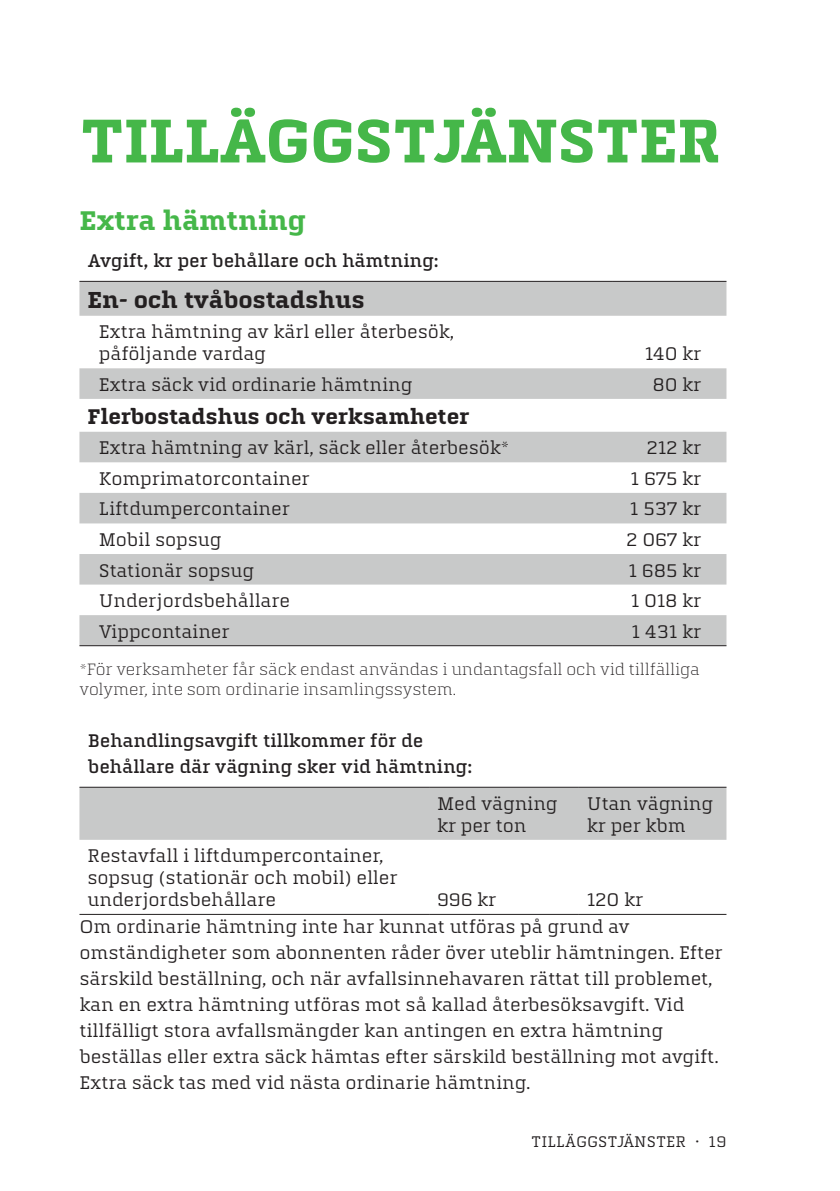
<style>
.page{position:relative;width:840px;height:1191px;background:#fff}
.page>*{position:absolute;margin:0;border:0;box-sizing:border-box;transform-origin:0 0}
.Rubrik_2{font:700 64px "Quitador For Jarfalla";letter-spacing:-.02em;color:#45b749}
.Rubrik_2-2{font:700 28px "Quitador For Jarfalla";letter-spacing:-.01em;color:#45b749}
.Bröd_1{font:700 24px "Quitador For Jarfalla";letter-spacing:-.01em;color:#231f20}
.Bröd_1-2{font:700 22px "Quitador For Jarfalla";letter-spacing:-.01em;color:#231f20}
.Bröd_1-3{font:19px/26px "Quitador For Jarfalla";letter-spacing:-.01em;color:#231f20}
.Rubrik_4_tabell{font:500 19px/26px "Quitador For Jarfalla";letter-spacing:-.02em;color:#231f20}
.Fotnot{font:300 17px/20px "Quitador For Jarfalla";letter-spacing:-.01em;color:#231f20}
.Bröd_1-4{font:16px "Quitador For Jarfalla";color:#231f20}
.s1{font-size:18px}
</style>
<div class="page">
<svg style="left:79px;top:282px;width:647px;height:363px;fill:#cecfcf"></svg>
<hr style="left:79px;top:281px;width:533px;height:1px;background:#231f20">
<hr style="left:612px;top:281px;width:114px;height:1px;background:#231f20">
<hr style="left:79px;top:645px;width:533px;height:1px;background:#231f20">
<hr style="left:612px;top:645px;width:114px;height:1px;background:#231f20">
<div style="left:79px;top:788px;width:647px;height:52px;background:#c8c9c9"></div>
<hr style="left:79px;top:787px;width:350px;height:1px;background:#231f20">
<hr style="left:429px;top:787px;width:149px;height:1px;background:#231f20">
<hr style="left:578px;top:787px;width:148px;height:1px;background:#231f20">
<hr style="left:79px;top:914px;width:350px;height:1px;background:#231f20">
<hr style="left:429px;top:914px;width:149px;height:1px;background:#231f20">
<hr style="left:578px;top:914px;width:148px;height:1px;background:#231f20">
<p class="Rubrik_2" style="left:80px;top:106px;width:640px">TILLÄGGSTJÄNSTER</p>
<p class="Rubrik_2-2" style="left:79px;top:205px;width:228px">Extra hämtning</p>
<p class="Rubrik_4_tabell" style="left:88px;top:248px;width:352px">Avgift, kr per behållare och hämtning:</p>
<p class="Bröd_1" style="left:87px;top:286px;width:278px">En- och tvåbostadshus</p>
<p class="Bröd_1-3" style="left:99px;top:319px;width:356px">Extra hämtning av kärl eller återbesök,</p>
<p class="Bröd_1-3" style="left:99px;top:341px;width:168px">påföljande vardag</p>
<p class="Bröd_1-3" style="left:644px;top:341px;width:58px">140 kr</p>
<p class="Bröd_1-3" style="left:99px;top:371px;width:315px">Extra säck vid ordinarie hämtning</p>
<p class="Bröd_1-3" style="left:652px;top:371px;width:50px">80 kr</p>
<p class="Bröd_1-2" style="left:87px;top:404px;width:383px">Flerbostadshus och verksamheter</p>
<p class="Bröd_1-3" style="left:99px;top:435px;width:411px">Extra hämtning av kärl, säck eller återbesök*</p>
<p class="Bröd_1-3" style="left:646px;top:435px;width:56px">212 kr</p>
<p class="Bröd_1-3" style="left:99px;top:465px;width:212px">Komprimatorcontainer</p>
<p class="Bröd_1-3" style="left:630px;top:465px;width:72px">1 675 kr</p>
<p class="Bröd_1-3" style="left:99px;top:496px;width:192px">Liftdumpercontainer</p>
<p class="Bröd_1-3" style="left:629px;top:496px;width:73px">1 537 kr</p>
<p class="Bröd_1-3" style="left:99px;top:527px;width:124px">Mobil sopsug</p>
<p class="Bröd_1-3" style="left:626px;top:527px;width:77px">2 067 kr</p>
<p class="Bröd_1-3" style="left:99px;top:557px;width:157px">Stationär sopsug</p>
<p class="Bröd_1-3" style="left:628px;top:557px;width:74px">1 685 kr</p>
<p class="Bröd_1-3" style="left:99px;top:588px;width:193px">Underjordsbehållare</p>
<p class="Bröd_1-3" style="left:630px;top:588px;width:72px">1 018 kr</p>
<p class="Bröd_1-3" style="left:99px;top:618px;width:132px">Vippcontainer</p>
<p class="Bröd_1-3" style="left:631px;top:618px;width:71px">1 431 kr</p>
<p class="Fotnot" style="left:79px;top:659px;width:621px">*För verksamheter får säck endast användas i undantagsfall och vid tillfälliga volymer, inte som ordinarie insamlingssystem.</p>
<p class="Rubrik_4_tabell" style="left:88px;top:728px;width:386px">Behandlingsavgift tillkommer för de behållare där vägning sker vid hämtning:</p>
<p class="Bröd_1-3" style="left:437px;top:792px;width:122px;line-height:22px">Med vägning kr per ton</p>
<p class="Bröd_1-3" style="left:586px;top:792px;width:128px;line-height:22px">Utan vägning kr per kbm</p>
<p class="Bröd_1-3" style="left:87px;top:845px;width:311px;line-height:22px">Restavfall i liftdumpercontainer, sopsug (stationär och mobil) eller underjordsbehållare</p>
<p class="Bröd_1-3" style="left:437px;top:887px;width:61px">996 kr</p>
<p class="Bröd_1-3" style="left:586px;top:887px;width:58px">120 kr</p>
<p class="Bröd_1-3" style="left:79px;top:913px;width:644px">Om ordinarie hämtning inte har kunnat utföras på grund av omständigheter som abonnenten råder över uteblir hämtningen. Efter särskild beställning, och när avfallsinnehavaren rättat till problemet, kan en extra hämtning utföras mot så kallad återbesöksavgift. Vid tillfälligt stora avfallsmängder kan antingen en extra hämtning beställas eller extra säck hämtas efter särskild beställning mot avgift.<br>Extra säck tas med vid nästa ordinarie hämtning.</p>
<p class="Bröd_1-4" style="left:531px;top:1132px;width:197px">TILLÄGGSTJÄNSTER <span class="s1">·</span> 19</p>
</div>
